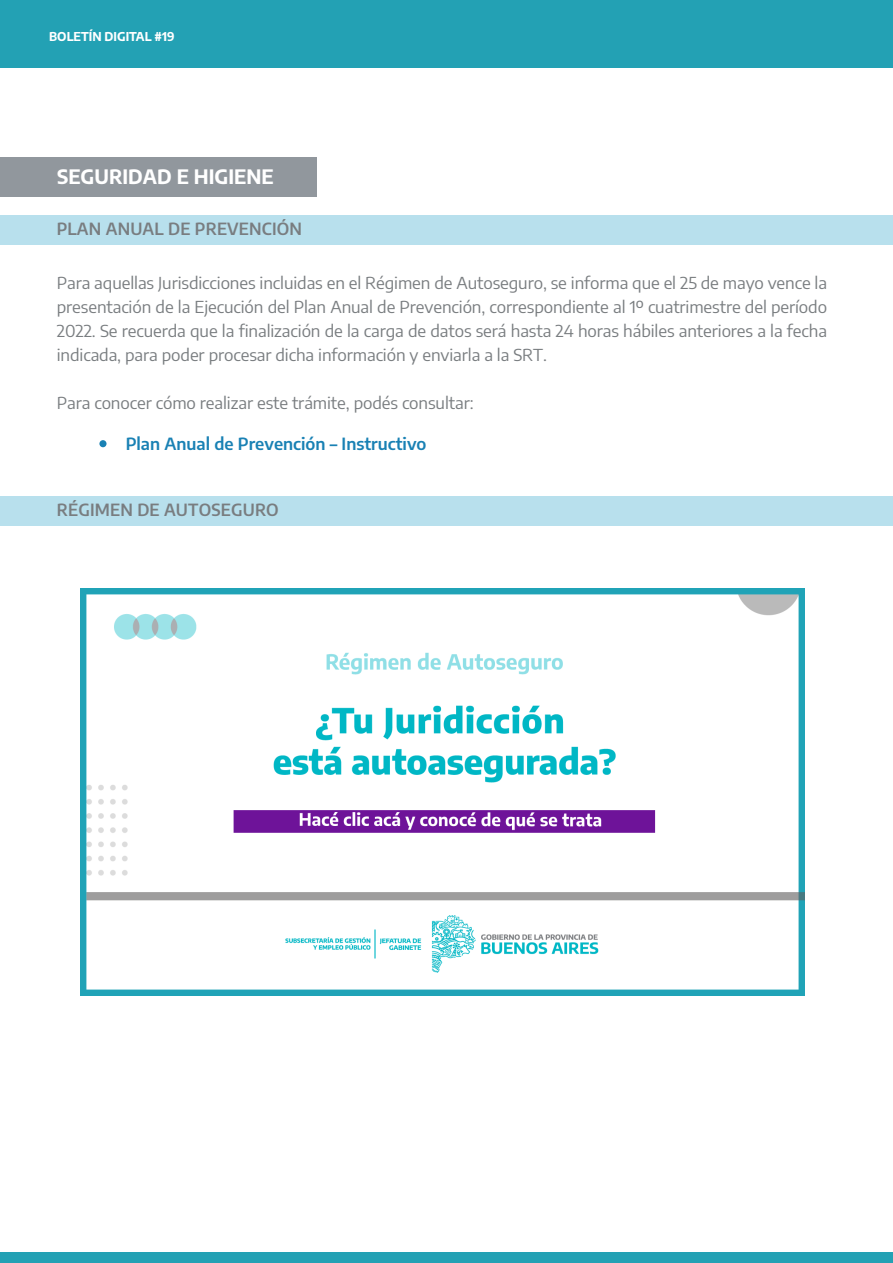
<style>
.page{position:relative;width:893px;height:1263px;background:#fff}
.page>*{position:absolute;margin:0;border:0;box-sizing:border-box;transform-origin:0 0}
.t1{font:700 19.5px "Encode Sans";color:#fff}
.t2{font:16.5px/24px "Encode Sans";letter-spacing:-.005em;color:#797d80;text-align:justify}
.t3{font:600 16.5px "Encode Sans";letter-spacing:.01em;color:#797d80}
.t4{font:600 16.5px "Encode Sans";color:#1981b4}
.t5{font:700 12px "Encode Sans";color:#fff}
</style>
<div class="page">
<div style="left:0;top:215px;width:892px;height:30px;background:#b8e0ed"></div>
<div style="left:0;top:496px;width:892px;height:30px;background:#b8e0ed"></div>
<div style="left:0;top:157px;width:317px;height:39px;background:#91979d"></div>
<div style="left:99px;top:440px;width:8px;height:7px;background:#1981b4;border-radius:50%"></div>
<img style="left:80px;top:588px;width:724px;height:407px">
<div style="left:0;top:0;width:893px;height:68px;background:#23a1b4"></div>
<div style="left:0;top:1252px;width:893px;height:11px;background:#23a1b4"></div>
<p class="t5" style="left:49px;top:28px;width:127px">BOLETÍN DIGITAL #19</p>
<p class="t5" style="left:167px;top:28px;width:8px">7</p>
<p class="t5" style="left:57px;top:35px;width:104px">BOLETÍN DIGITAL</p>
<p class="t1" style="left:57px;top:162px;width:218px">SEGURIDAD E HIGIENE</p>
<p class="t3" style="left:57px;top:217px;width:247px">PLAN ANUAL DE PREVENCIÓN</p>
<p class="t2" style="left:57px;top:270px;width:772px">Para aquellas Jurisdicciones incluidas en el Régimen de Autoseguro, se informa que el 25 de mayo vence la presentación de la Ejecución del Plan Anual de Prevención, correspondiente al 1º cuatrimestre del período 2022. Se recuerda que la finalización de la carga de datos será hasta 24 horas hábiles anteriores a la fecha indicada, para poder procesar dicha información y enviarla a la SRT.</p>
<p class="t2" style="left:57px;top:390px;width:418px">Para conocer cómo realizar este trámite, podés consultar:</p>
<p class="t4" style="left:126px;top:431px;width:302px">Plan Anual de Prevención – Instructivo</p>
<p class="t3" style="left:57px;top:498px;width:224px">RÉGIMEN DE AUTOSEGURO</p>
</div>
